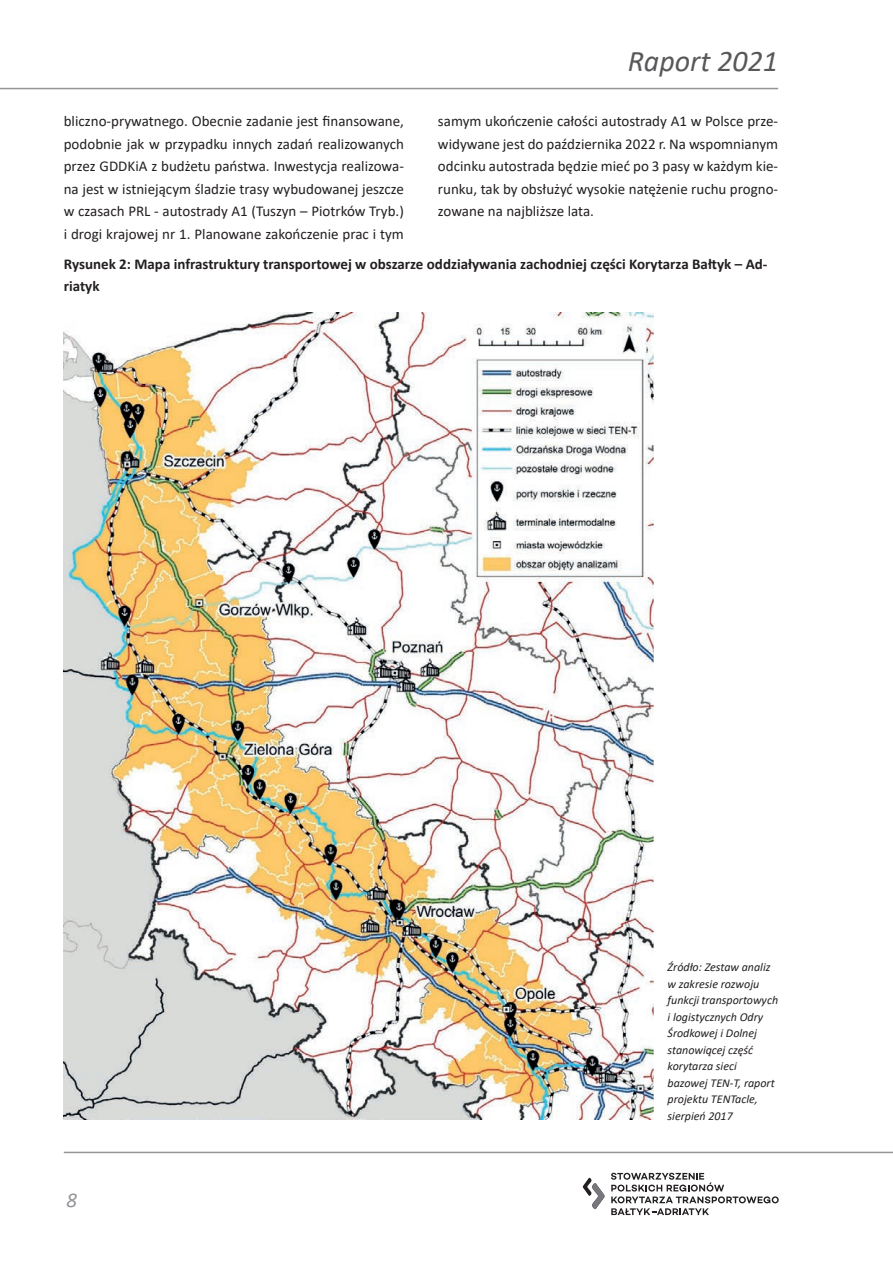
<style>
.page{position:relative;width:893px;height:1263px;background:#fff}
.page>*{position:absolute;margin:0;border:0;box-sizing:border-box;transform-origin:0 0}
.t1{font:italic 30px "Calibri";color:#57585a}
.t2{font:italic 21px "Calibri";color:#939598}
.TXT_prosty{font:15px/22.5px "Calibri";color:#231f20;text-align:justify}
.Legenda_Tytuł_tabeli{font:700 15px/22.5px "Calibri";color:#231f20}
.źródło{font:italic 12px/16.5px "Calibri";color:#231f20}
</style>
<div class="page">
<hr style="left:64px;top:1152px;width:829px;height:1px;background:#939598">
<hr style="left:0;top:88px;width:778px;height:1px;background:#939598">
<svg style="left:611px;top:1173px;width:168px;height:42px"></svg>
<svg style="left:583px;top:1177px;width:22px;height:32px"></svg>
<img style="left:64px;top:312px;width:590px;height:807px">
<h1 class="t1" style="left:628px;top:40px;width:152px">Raport 2021</h1>
<p class="TXT_prosty" style="left:64px;top:109px;width:342px">bliczno-prywatnego. Obecnie zadanie jest finansowane, podobnie jak w przypadku innych zadań realizowanych przez GDDKiA z budżetu państwa. Inwestycja realizowa&shy;na jest w istniejącym śladzie trasy wybudowanej jeszcze w czasach PRL - autostrady A1 (Tuszyn – Piotrków Tryb.) i drogi krajowej nr 1. Planowane zakończenie prac i tym</p>
<p class="TXT_prosty" style="left:438px;top:109px;width:342px">samym ukończenie całości autostrady A1 w Polsce prze&shy;widywane jest do października 2022 r. Na wspomnianym odcinku autostrada będzie mieć po 3 pasy w każdym kie&shy;runku, tak by obsłużyć wysokie natężenie ruchu progno&shy;zowane na najbliższe lata.</p>
<p class="Legenda_Tytuł_tabeli" style="left:64px;top:252px;width:705px">Rysunek 2: Mapa infrastruktury transportowej w obszarze oddziaływania zachodniej części Korytarza Bałtyk – Ad&shy;riatyk</p>
<h2 class="t2" style="left:67px;top:1185px;width:12px">8</h2>
<p class="źródło" style="left:668px;top:958px;width:112px">Źródło: Zestaw analiz w zakresie rozwoju funkcji transportowych i logistycznych Odry<br>Środkowej i Dolnej stanowiącej część korytarza sieci bazowej TEN-T, raport projektu TENTacle, sierpień 2017</p>
</div>
